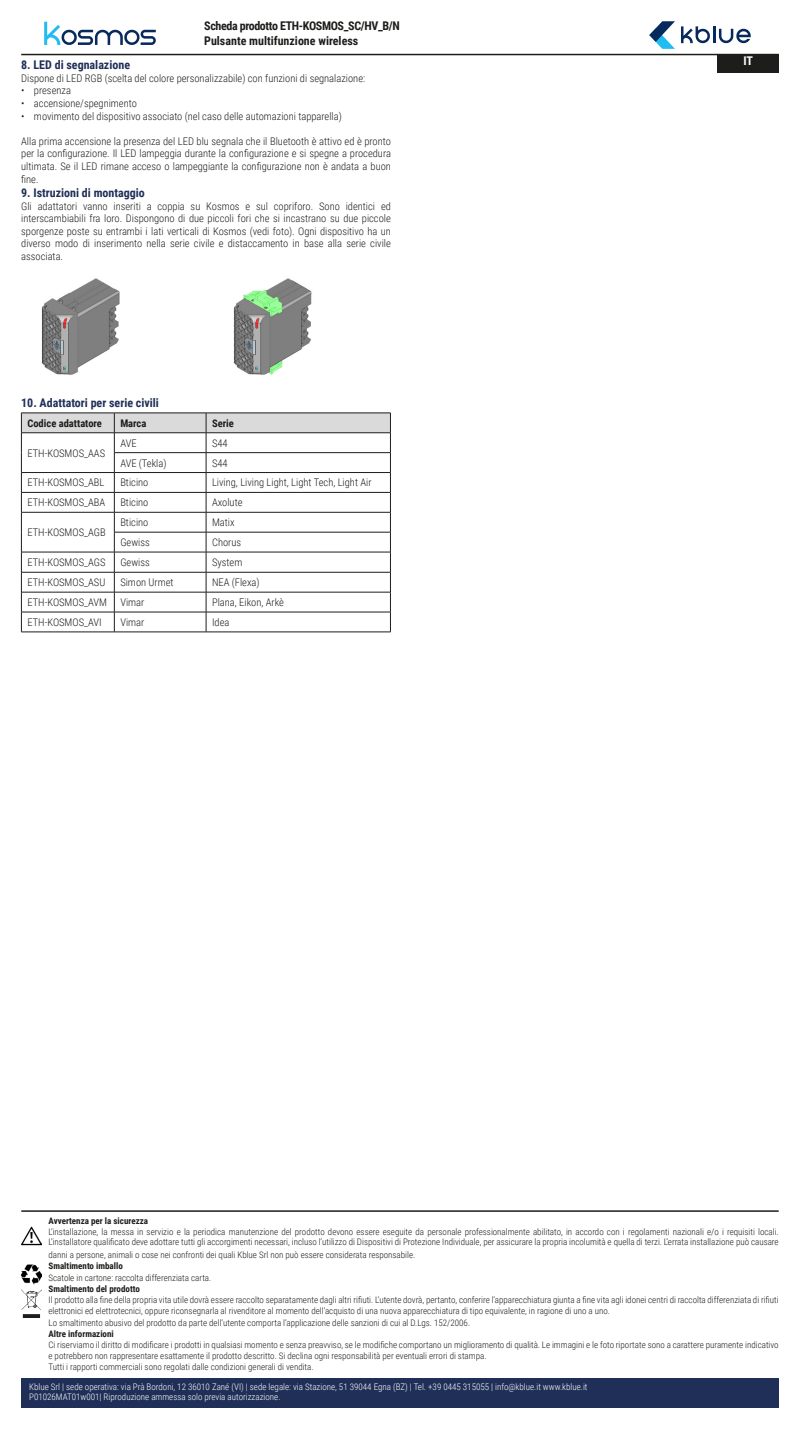
<style>
.page{position:relative;width:800px;height:1429px;background:#fff}
.page>*{position:absolute;margin:0;border:0;box-sizing:border-box;transform-origin:0 0}
.Titolo_Kblue{font:700 12px "Roboto Condensed";color:#1f2f57}
.t1{font:700 12px "Roboto Condensed";letter-spacing:-.03em;color:#1d1d1b}
.t2{font:700 12px "Roboto Condensed";color:#1d1d1b}
.Paragrafo_Kblue{font:700 12px "Roboto Condensed";color:#1f2f57}
.t3{font:700 12px "Roboto Condensed";color:#fff}
.Paragrafo_Kblue-2{font:300 10.5px/12.6px "Roboto Condensed";color:#1d1d1b;text-align:justify}
.Paragrafo_Kblue-3{font:700 10.5px "Roboto Condensed";color:#1d1d1b}
.Paragrafo_Kblue-4{font:300 9px/10.8px "Roboto Condensed";color:#1d1d1b}
.Paragrafo_Kblue-5{font:300 9px "Roboto Condensed";color:#fff}
.t4{font:700 9px "Roboto Condensed";color:#1d1d1b}
</style>
<div class="page">
<hr style="left:21px;top:54px;width:757px;height:1px;background:#1d1d1b">
<div style="left:717px;top:55px;width:61px;height:18px;background:#1d1d1b"></div>
<hr style="left:21px;top:1210px;width:757px;height:2px;background:#1d1d1b">
<svg style="left:21px;top:413px;width:370px;height:219px"></svg>
<hr style="left:21px;top:632px;width:93px;height:1px;background:#1d1d1b">
<hr style="left:114px;top:632px;width:92px;height:1px;background:#1d1d1b">
<hr style="left:206px;top:632px;width:184px;height:1px;background:#1d1d1b">
<img style="left:233px;top:278px;width:79px;height:97px">
<img style="left:41px;top:278px;width:79px;height:97px">
<svg style="left:681px;top:26px;width:28px;height:17px"></svg>
<hr style="left:712px;top:26px;width:3px;height:17px;background:#08295c">
<svg style="left:718px;top:29px;width:32px;height:14px"></svg>
<svg style="left:649px;top:21px;width:25px;height:28px"></svg>
<svg style="left:44px;top:22px;width:112px;height:23px"></svg>
<div style="left:21px;top:1378px;width:757px;height:29px;background:#1f2f57"></div>
<img style="left:21px;top:1226px;width:21px;height:20px">
<img style="left:21px;top:1264px;width:21px;height:21px">
<img style="left:22px;top:1290px;width:19px;height:27px">
<p class="t1" style="left:204px;top:18px;width:197px">Scheda prodotto ETH-KOSMOS_SC/HV_B/N</p>
<p class="t2" style="left:204px;top:32px;width:155px">Pulsante multifunzione wireless</p>
<p class="Titolo_Kblue" style="left:21px;top:57px;width:110px">8. LED di segnalazione</p>
<p class="Paragrafo_Kblue-2" style="left:21px;top:71px;width:345px">Dispone di LED RGB (scelta del colore personalizzabile) con funzioni di segnalazione:</p>
<p class="Paragrafo_Kblue-2" style="left:21px;top:84px;width:51px">• presenza</p>
<p class="Paragrafo_Kblue-2" style="left:21px;top:97px;width:117px">• accensione/spegnimento</p>
<p class="Paragrafo_Kblue-2" style="left:21px;top:109px;width:322px">• movimento del dispositivo associato (nel caso delle automazioni tapparella)</p>
<p class="Paragrafo_Kblue-2" style="left:21px;top:134px;width:371px">Alla prima accensione la presenza del LED blu segnala che il Bluetooth è attivo ed è pronto per la configurazione. Il LED lampeggia durante la configurazione e si spegne a procedura ultimata. Se il LED rimane acceso o lampeggiante la configurazione non è andata a buon fine.</p>
<p class="Paragrafo_Kblue" style="left:21px;top:184px;width:125px">9. Istruzioni di montaggio</p>
<p class="Paragrafo_Kblue-2" style="left:21px;top:199px;width:371px">Gli adattatori vanno inseriti a coppia su Kosmos e sul copriforo. Sono identici ed interscambiabili fra loro. Dispongono di due piccoli fori che si incastrano su due piccole sporgenze poste su entrambi i lati verticali di Kosmos (vedi foto). Ogni dispositivo ha un diverso modo di inserimento nella serie civile e distaccamento in base alla serie civile associata.</p>
<p class="Titolo_Kblue" style="left:21px;top:394px;width:139px">10. Adattatori per serie civili</p>
<p class="Paragrafo_Kblue-3" style="left:27px;top:416px;width:76px">Codice adattatore</p>
<p class="Paragrafo_Kblue-3" style="left:120px;top:416px;width:28px">Marca</p>
<p class="Paragrafo_Kblue-3" style="left:212px;top:416px;width:23px">Serie</p>
<p class="Paragrafo_Kblue-2" style="left:27px;top:446px;width:79px">ETH-KOSMOS_AAS</p>
<p class="Paragrafo_Kblue-2" style="left:120px;top:436px;width:18px">AVE</p>
<p class="Paragrafo_Kblue-2" style="left:212px;top:436px;width:17px">S44</p>
<p class="Paragrafo_Kblue-2" style="left:120px;top:456px;width:48px">AVE (Tekla)</p>
<p class="Paragrafo_Kblue-2" style="left:212px;top:456px;width:17px">S44</p>
<p class="Paragrafo_Kblue-2" style="left:27px;top:476px;width:78px">ETH-KOSMOS_ABL</p>
<p class="Paragrafo_Kblue-2" style="left:120px;top:476px;width:30px">Bticino</p>
<p class="Paragrafo_Kblue-2" style="left:212px;top:476px;width:161px">Living, Living Light, Light Tech, Light Air</p>
<p class="Paragrafo_Kblue-2" style="left:27px;top:496px;width:79px">ETH-KOSMOS_ABA</p>
<p class="Paragrafo_Kblue-2" style="left:120px;top:496px;width:30px">Bticino</p>
<p class="Paragrafo_Kblue-2" style="left:212px;top:496px;width:32px">Axolute</p>
<p class="Paragrafo_Kblue-2" style="left:27px;top:526px;width:80px">ETH-KOSMOS_AGB</p>
<p class="Paragrafo_Kblue-2" style="left:120px;top:516px;width:30px">Bticino</p>
<p class="Paragrafo_Kblue-2" style="left:212px;top:516px;width:24px">Matix</p>
<p class="Paragrafo_Kblue-2" style="left:120px;top:535px;width:31px">Gewiss</p>
<p class="Paragrafo_Kblue-2" style="left:212px;top:535px;width:31px">Chorus</p>
<p class="Paragrafo_Kblue-2" style="left:27px;top:555px;width:80px">ETH-KOSMOS_AGS</p>
<p class="Paragrafo_Kblue-2" style="left:120px;top:555px;width:31px">Gewiss</p>
<p class="Paragrafo_Kblue-2" style="left:212px;top:555px;width:32px">System</p>
<p class="Paragrafo_Kblue-2" style="left:27px;top:576px;width:79px">ETH-KOSMOS_ASU</p>
<p class="Paragrafo_Kblue-2" style="left:120px;top:576px;width:55px">Simon Urmet</p>
<p class="Paragrafo_Kblue-2" style="left:212px;top:576px;width:49px">NEA (Flexa)</p>
<p class="Paragrafo_Kblue-2" style="left:27px;top:595px;width:81px">ETH-KOSMOS_AVM</p>
<p class="Paragrafo_Kblue-2" style="left:120px;top:595px;width:26px">Vimar</p>
<p class="Paragrafo_Kblue-2" style="left:212px;top:595px;width:73px">Plana, Eikon, Arkè</p>
<p class="Paragrafo_Kblue-2" style="left:27px;top:615px;width:76px">ETH-KOSMOS_AVI</p>
<p class="Paragrafo_Kblue-2" style="left:120px;top:615px;width:26px">Vimar</p>
<p class="Paragrafo_Kblue-2" style="left:212px;top:615px;width:19px">Idea</p>
<p class="t3" style="left:743px;top:52px;width:11px">IT</p>
<p class="t4" style="left:48px;top:1214px;width:101px">Avvertenza per la sicurezza</p>
<p class="Paragrafo_Kblue-4" style="left:48px;top:1225px;width:731px">L’installazione, la messa in servizio e la periodica manutenzione del prodotto devono essere eseguite da personale professionalmente abilitato, in accordo con i regolamenti nazionali e/o i requisiti locali.<br>L’installatore qualificato deve adottare tutti gli accorgimenti necessari, incluso l’utilizzo di Dispositivi di Protezione Individuale, per assicurare la propria incolumità e quella di terzi. L’errata installazione può causare</p>
<p class="Paragrafo_Kblue-4" style="left:48px;top:1249px;width:368px">danni a persone, animali o cose nei confronti dei quali Kblue Srl non può essere considerata responsabile.</p>
<p class="t4" style="left:48px;top:1259px;width:76px">Smaltimento imballo</p>
<p class="Paragrafo_Kblue-4" style="left:48px;top:1272px;width:164px">Scatole in cartone: raccolta differenziata carta.</p>
<p class="t4" style="left:48px;top:1282px;width:93px">Smaltimento del prodotto</p>
<p class="Paragrafo_Kblue-4" style="left:48px;top:1294px;width:731px">Il prodotto alla fine della propria vita utile dovrà essere raccolto separatamente dagli altri rifiuti. L’utente dovrà, pertanto, conferire l’apparecchiatura giunta a fine vita agli idonei centri di raccolta differenziata di rifiuti elettronici ed elettrotecnici, oppure riconsegnarla al rivenditore al momento dell’acquisto di una nuova apparecchiatura di tipo equivalente, in ragione di uno a uno.</p>
<p class="Paragrafo_Kblue-4" style="left:48px;top:1317px;width:423px">Lo smaltimento abusivo del prodotto da parte dell’utente comporta l’applicazione delle sanzioni di cui al D.Lgs. 152/2006.</p>
<p class="t4" style="left:48px;top:1327px;width:67px">Altre informazioni</p>
<p class="Paragrafo_Kblue-4" style="left:48px;top:1339px;width:731px">Ci riserviamo il diritto di modificare i prodotti in qualsiasi momento e senza preavviso, se le modifiche comportano un miglioramento di qualità. Le immagini e le foto riportate sono a carattere puramente indicativo e potrebbero non rappresentare esattamente il prodotto descritto. Si declina ogni responsabilità per eventuali errori di stampa.</p>
<p class="Paragrafo_Kblue-4" style="left:48px;top:1360px;width:266px">Tutti i rapporti commerciali sono regolati dalle condizioni generali di vendita.</p>
<p class="Paragrafo_Kblue-5" style="left:29px;top:1380px;width:559px">Kblue Srl | sede operativa: via Prà Bordoni, 12 36010 Zané (VI) | sede legale: via Stazione, 51 39044 Egna (BZ) | Tel. +39 0445 315055 | info@kblue.it www.kblue.it</p>
<p class="Paragrafo_Kblue-5" style="left:29px;top:1391px;width:253px">P01026MAT01w001| Riproduzione ammessa solo previa autorizzazione.</p>
</div>
